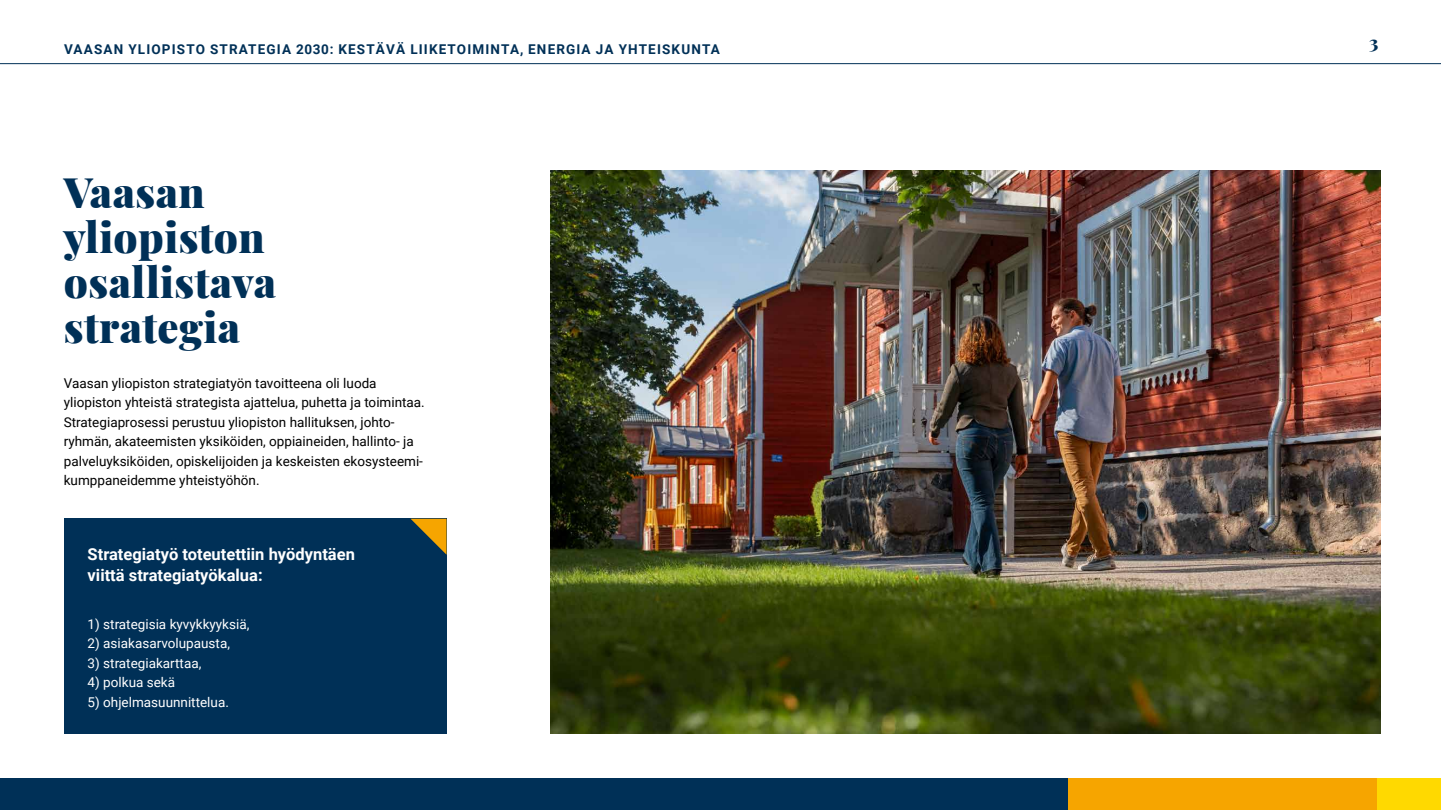
<style>
.page{position:relative;width:1441px;height:810px;background:#fff}
.page>*{position:absolute;margin:0;border:0;box-sizing:border-box;transform-origin:0 0}
.t1{font:900 42px/45px "Playfair Display";letter-spacing:.01em;color:#003057}
.t2{font:900 18px "Playfair Display";color:#003057}
.t3{font:700 16.5px/21px "Roboto";color:#fff}
.t4{font:13.5px/19.5px "Roboto";color:#000}
.t5{font:13.5px "Roboto";color:#fff}
.t6{font:700 13.5px "Roboto";letter-spacing:.085em;color:#003057}
</style>
<div class="page">
<div style="left:1354px;top:778px;width:86px;height:32px;background:#ffd900"></div>
<div style="left:1067px;top:778px;width:309px;height:32px;background:#f6a500"></div>
<div style="left:0;top:778px;width:1067px;height:32px;background:#003057"></div>
<hr style="left:0;top:63px;width:1440px;height:1px;background:#003057">
<img style="left:550px;top:170px;width:829px;height:563px">
<div style="left:64px;top:519px;width:382px;height:215px;background:#003057"></div>
<svg style="left:411px;top:519px;width:35px;height:35px"></svg>
<p class="t6" style="left:64px;top:40px;width:657px">VAASAN YLIOPISTO STRATEGIA 2030: KESTÄVÄ LIIKETOIMINTA, ENERGIA JA YHTEISKUNTA</p>
<h1 class="t1" style="left:64px;top:166px;width:214px">Vaasan yliopiston osallistava strategia</h1>
<p class="t4" style="left:64px;top:373px;width:362px">Vaasan yliopiston strategiatyön tavoitteena oli luoda yliopiston yhteistä strategista ajattelua, puhetta ja toimintaa.<br>Strategiaprosessi perustuu yliopiston hallituksen, johto--- ryhmän, akateemisten yksiköiden, oppiaineiden, hallinto- ja palveluyksiköiden, opiskelijoiden ja keskeisten ekosysteemi&shy;kumppaneidemme yhteistyöhön.</p>
<p class="t3" style="left:88px;top:543px;width:269px">Strategiatyö toteutettiin hyödyntäen viittä strategiatyökalua:</p>
<p class="t5" style="left:88px;top:615px;width:163px">1) strategisia kyvykkyyksiä,</p>
<p class="t5" style="left:88px;top:634px;width:144px">2) asiakasarvolupausta,</p>
<p class="t5" style="left:88px;top:654px;width:115px">3) strategiakarttaa,</p>
<p class="t5" style="left:88px;top:673px;width:89px">4) polkua sekä</p>
<p class="t5" style="left:88px;top:693px;width:143px">5) ohjelmasuunnittelua.</p>
<h2 class="t2" style="left:1368px;top:28px;width:11px">3</h2>
</div>
